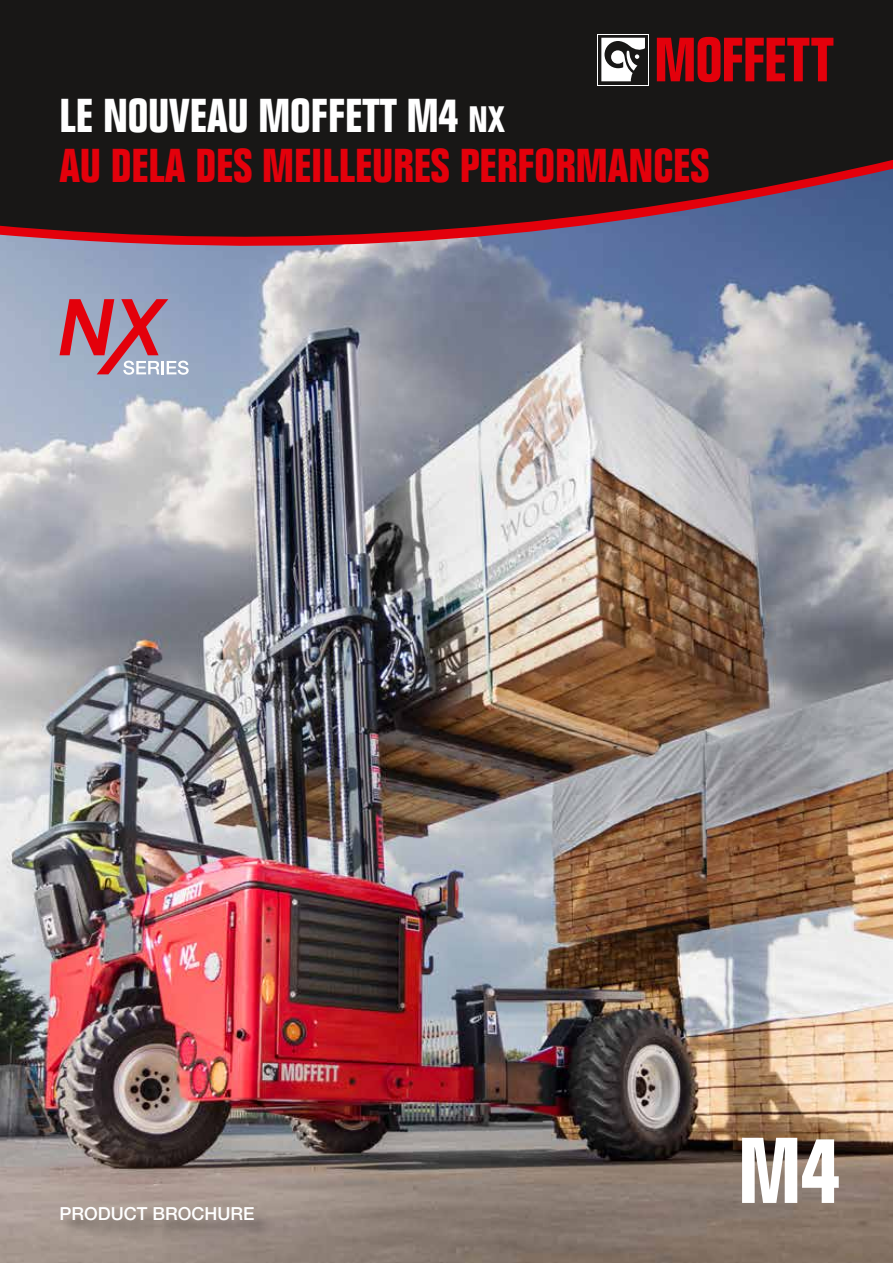
<style>
.page{position:relative;width:893px;height:1263px;background:#fff}
.page>*{position:absolute;margin:0;border:0;box-sizing:border-box;transform-origin:0 0}
.t1{font:700 condensed 91.35px "Folio Std";color:#fff}
.t2{font:700 condensed 46.5px/50.4px "Folio Std";color:#e3000b}
.t3{font:500 18px "Helvetica Neue LT Pro";color:#fff}
.s1{color:#fff}
.s2{font-size:36px;color:#fff}
</style>
<div class="page">
<div style="left:0;top:0;width:893px;height:146px;background:#181716"></div>
<div style="left:0;top:146px;width:893px;height:23px;background:#181716"></div>
<svg style="left:598px;top:34px;width:51px;height:51px"></svg>
<svg style="left:598px;top:35px;width:50px;height:49px"></svg>
<svg style="left:601px;top:38px;width:44px;height:43px"></svg>
<svg style="left:657px;top:37px;width:176px;height:45px;background:#91090f"></svg>
<img style="left:0;top:169px;width:893px;height:1094px">
<svg style="left:60px;top:299px;width:129px;height:76px;background:#b47a8e"></svg>
<div style="left:62px;top:1209px;width:211px;height:31px;background:#181716;opacity:.4"></div>
<p class="t2" style="left:60px;top:92px;width:651px"><span class="s1">LE NOUVEAU MOFFETT M4</span> <span class="s2">NX<br></span>AU DELA DES MEILLEURES PERFORMANCES</p>
<p class="t3" style="left:60px;top:1203px;width:197px">PRODUCT BROCHURE</p>
<h1 class="t1" style="left:738px;top:1120px;width:103px">M4</h1>
</div>
